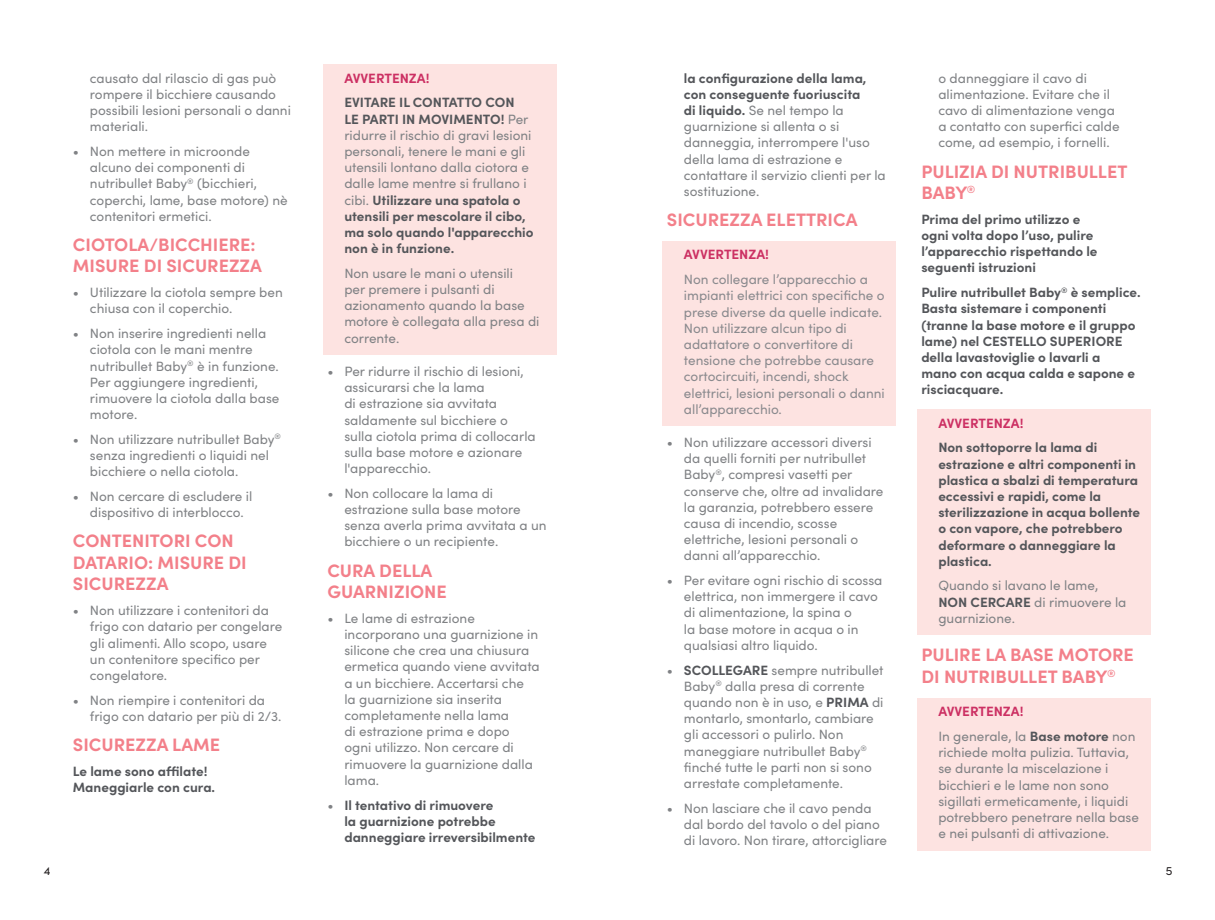
<style>
.page{position:relative;width:1215px;height:920px;background:#fff}
.page>*{position:absolute;margin:0;border:0;box-sizing:border-box;transform-origin:0 0}
.Safeguards_Title{font:700 18px/21.6px "Sofia Pro";color:#f3808a}
.WARNING_paragraphs{font:13.5px/16.2px "Sofia Pro";color:#808285}
.WARNING_paragraphs-2{font:700 13.5px/16.2px "Sofia Pro";color:#54565a}
.Base{font:700 13.5px/16.2px "Sofia Pro";color:#54565a}
.WARNING_paragraphs-3{font:13.5px/16.2px "Sofia Pro";color:#8a8a8e}
.WARNING{font:700 13.5px "Sofia Pro";color:#cc3063}
.t1{font:12px "Sofia Pro";color:#231f20}
.s1{font-weight:400;color:#808285}
.s2{font-weight:700;color:#54565a}
</style>
<div class="page">
<div style="left:323px;top:64px;width:234px;height:291px;background:#fde3e1"></div>
<div style="left:917px;top:409px;width:234px;height:226px;background:#fde3e1"></div>
<div style="left:917px;top:698px;width:234px;height:152px;background:#fde3e1"></div>
<div style="left:663px;top:241px;width:233px;height:185px;background:#fde3e1"></div>
<p class="WARNING_paragraphs" style="left:90px;top:69px;width:203px">causato dal rilascio di gas può rompere il bicchiere causando possibili lesioni personali o danni materiali.</p>
<p class="WARNING_paragraphs" style="left:90px;top:142px;width:199px;text-indent:-17px">• Non mettere in microonde alcuno dei componenti di nutribullet Baby<sup>®</sup> (bicchieri, coperchi, lame, base motore) nè contenitori ermetici.</p>
<p class="Safeguards_Title" style="left:73px;top:232px;width:191px">CIOTOLA/BICCHIERE:<br>MISURE DI SICUREZZA</p>
<p class="WARNING_paragraphs" style="left:90px;top:284px;width:194px;text-indent:-17px">• Utilizzare la ciotola sempre ben chiusa con il coperchio.</p>
<p class="WARNING_paragraphs" style="left:90px;top:325px;width:191px;text-indent:-17px">• Non inserire ingredienti nella ciotola con le mani mentre nutribullet Baby<sup>®</sup> è in funzione.<br>Per aggiungere ingredienti, rimuovere la ciotola dalla base motore.</p>
<p class="WARNING_paragraphs" style="left:90px;top:430px;width:193px;text-indent:-17px">• Non utilizzare nutribullet Baby<sup>® </sup>senza ingredienti o liquidi nel bicchiere o nella ciotola.</p>
<p class="WARNING_paragraphs" style="left:90px;top:487px;width:164px;text-indent:-17px">• Non cercare di escludere il dispositivo di interblocco.</p>
<p class="Safeguards_Title" style="left:73px;top:529px;width:175px">CONTENITORI CON<br>DATARIO: MISURE DI<br>SICUREZZA</p>
<p class="WARNING_paragraphs" style="left:90px;top:602px;width:194px;text-indent:-17px">• Non utilizzare i contenitori da frigo con datario per congelare gli alimenti. Allo scopo, usare un contenitore specifico per congelatore.</p>
<p class="WARNING_paragraphs" style="left:90px;top:691px;width:193px;text-indent:-17px">• Non riempire i contenitori da frigo con datario per più di 2/3.</p>
<p class="Safeguards_Title" style="left:73px;top:732px;width:149px">SICUREZZA LAME</p>
<p class="Base" style="left:73px;top:762px;width:144px">Le lame sono affilate!<br>Maneggiarle con cura.</p>
<p class="WARNING" style="left:344px;top:68px;width:87px">AVVERTENZA!</p>
<p class="WARNING_paragraphs-2" style="left:344px;top:93px;width:191px">EVITARE IL CONTATTO CON<br>LE PARTI IN MOVIMENTO! <span class="s1">Per ridurre il rischio di gravi lesioni personali, tenere le mani e gli utensili lontano dalla ciotora e dalle lame mentre si frullano i cibi.</span> Utilizzare una spatola o utensili per mescolare il cibo, ma solo quando l'apparecchio non è in funzione.</p>
<p class="WARNING_paragraphs" style="left:344px;top:264px;width:197px">Non usare le mani o utensili<br>per premere i pulsanti di azionamento quando la base motore è collegata alla presa di corrente.</p>
<p class="WARNING_paragraphs" style="left:344px;top:362px;width:193px;text-indent:-17px">• Per ridurre il rischio di lesioni, assicurarsi che la lama<br>di estrazione sia avvitata saldamente sul bicchiere o sulla ciotola prima di collocarla sulla base motore e azionare l'apparecchio.</p>
<p class="WARNING_paragraphs" style="left:344px;top:484px;width:204px;text-indent:-17px">• Non collocare la lama di estrazione sulla base motore senza averla prima avvitata a un bicchiere o un recipiente.</p>
<p class="Safeguards_Title" style="left:327px;top:558px;width:121px">CURA DELLA<br>GUARNIZIONE</p>
<p class="WARNING_paragraphs" style="left:344px;top:609px;width:197px;text-indent:-17px">• Le lame di estrazione incorporano una guarnizione in silicone che crea una chiusura ermetica quando viene avvitata a un bicchiere. Accertarsi che<br>la guarnizione sia inserita completamente nella lama<br>di estrazione prima e dopo ogni utilizzo. Non cercare di rimuovere la guarnizione dalla lama.</p>
<p class="WARNING_paragraphs-2" style="left:344px;top:796px;width:193px;text-indent:-17px"><span class="s1">•</span> Il tentativo di rimuovere<br>la guarnizione potrebbe danneggiare irreversibilmente</p>
<p class="WARNING_paragraphs" style="left:684px;top:69px;width:203px"><span class="s2">la configurazione della lama, con conseguente fuoriuscita<br>di liquido.</span> Se nel tempo la guarnizione si allenta o si danneggia, interrompere l'uso della lama di estrazione e contattare il servizio clienti per la sostituzione.</p>
<p class="Safeguards_Title" style="left:667px;top:208px;width:192px">SICUREZZA ELETTRICA</p>
<p class="WARNING" style="left:684px;top:244px;width:87px">AVVERTENZA!</p>
<p class="WARNING_paragraphs-3" style="left:684px;top:271px;width:202px">Non collegare l’apparecchio a impianti elettrici con specifiche o prese diverse da quelle indicate.<br>Non utilizzare alcun tipo di adattatore o convertitore di tensione che potrebbe causare cortocircuiti, incendi, shock elettrici, lesioni personali o danni all’apparecchio.</p>
<p class="WARNING_paragraphs" style="left:684px;top:433px;width:201px;text-indent:-17px">• Non utilizzare accessori diversi da quelli forniti per nutribullet<br>Baby<sup>®</sup>, compresi vasetti per conserve che, oltre ad invalidare la garanzia, potrebbero essere causa di incendio, scosse elettriche, lesioni personali o danni all’apparecchio.</p>
<p class="WARNING_paragraphs" style="left:684px;top:571px;width:200px;text-indent:-17px">• Per evitare ogni rischio di scossa elettrica, non immergere il cavo di alimentazione, la spina o<br>la base motore in acqua o in qualsiasi altro liquido.</p>
<p class="WARNING_paragraphs" style="left:684px;top:661px;width:201px;text-indent:-17px">• <span class="s2">SCOLLEGARE</span> sempre nutribullet<br>Baby<sup>®</sup> dalla presa di corrente quando non è in uso, e <span class="s2">PRIMA</span> di montarlo, smontarlo, cambiare gli accessori o pulirlo. Non maneggiare nutribullet Baby<sup>® </sup>finché tutte le parti non si sono arrestate completamente.</p>
<p class="WARNING_paragraphs" style="left:684px;top:799px;width:205px;text-indent:-17px">• Non lasciare che il cavo penda dal bordo del tavolo o del piano di lavoro. Non tirare, attorcigliare</p>
<p class="WARNING_paragraphs" style="left:938px;top:69px;width:183px">o danneggiare il cavo di alimentazione. Evitare che il cavo di alimentazione venga a contatto con superfici calde come, ad esempio, i fornelli.</p>
<p class="Safeguards_Title" style="left:921px;top:159px;width:208px">PULIZIA DI NUTRIBULLET<br>BABY<sup>®</sup></p>
<p class="Base" style="left:921px;top:210px;width:178px">Prima del primo utilizzo e ogni volta dopo l’uso, pulire l’apparecchio rispettando le seguenti istruzioni</p>
<p class="Base" style="left:921px;top:283px;width:221px">Pulire nutribullet Baby<sup>®</sup> è semplice.<br>Basta sistemare i componenti (tranne la base motore e il gruppo lame) nel CESTELLO SUPERIORE della lavastoviglie o lavarli a<br>mano con acqua calda e sapone e risciacquare.</p>
<p class="WARNING" style="left:938px;top:412px;width:87px">AVVERTENZA!</p>
<p class="WARNING_paragraphs-2" style="left:938px;top:438px;width:203px">Non sottoporre la lama di estrazione e altri componenti in plastica a sbalzi di temperatura eccessivi e rapidi, come la sterilizzazione in acqua bollente o con vapore, che potrebbero deformare o danneggiare la plastica.</p>
<p class="WARNING_paragraphs" style="left:938px;top:577px;width:190px">Quando si lavano le lame,<br><span class="s2">NON CERCARE</span> di rimuovere la guarnizione.</p>
<p class="Safeguards_Title" style="left:921px;top:643px;width:214px">PULIRE LA BASE MOTORE<br>DI NUTRIBULLET BABY<sup>®</sup></p>
<p class="WARNING" style="left:938px;top:701px;width:87px">AVVERTENZA!</p>
<p class="WARNING_paragraphs" style="left:938px;top:727px;width:202px">In generale, la <span class="s2">Base motore</span> non richiede molta pulizia. Tuttavia, se durante la miscelazione i bicchieri e le lame non sono sigillati ermeticamente, i liquidi potrebbero penetrare nella base e nei pulsanti di attivazione.</p>
<p class="t1" style="left:44px;top:862px;width:8px">4</p>
<p class="t1" style="left:1166px;top:862px;width:8px">5</p>
</div>
